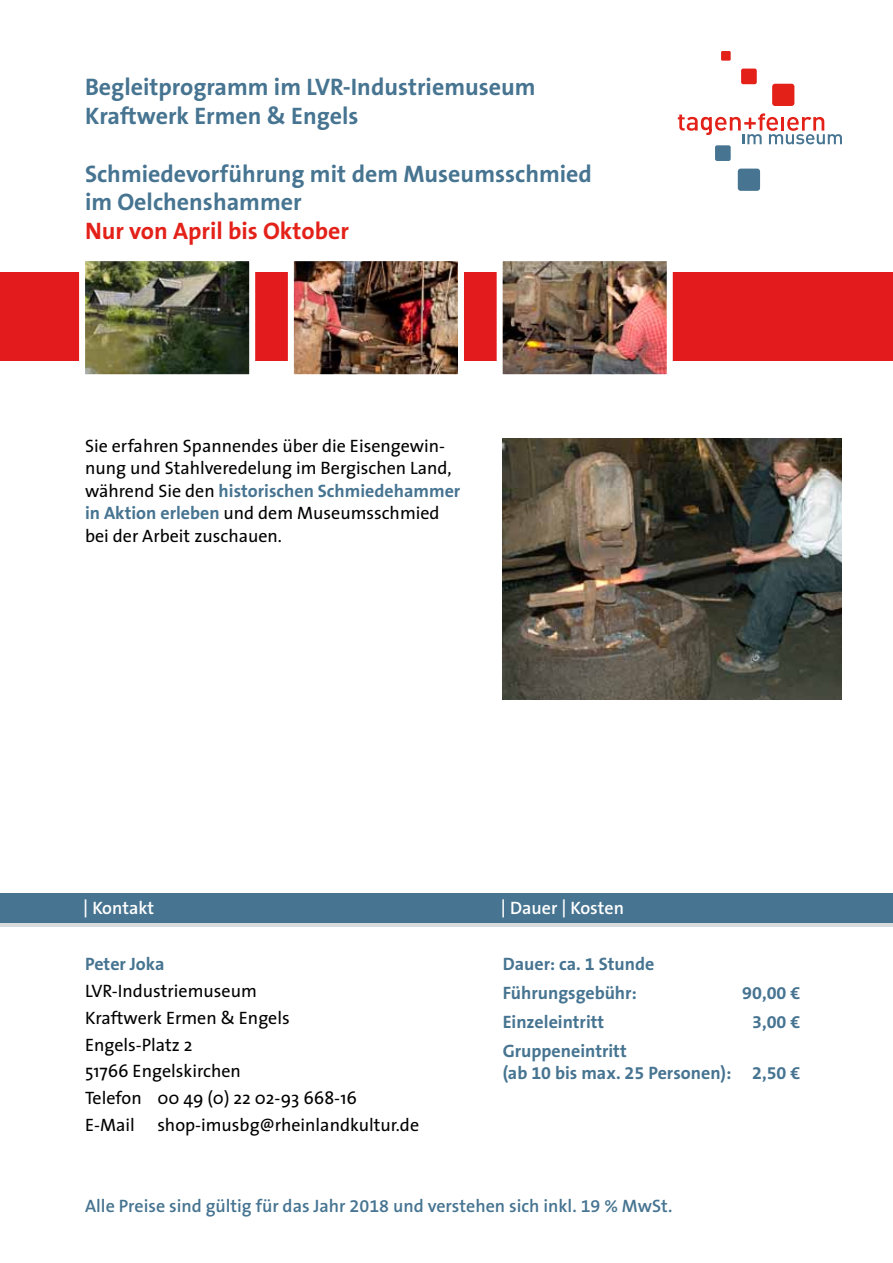
<style>
.page{position:relative;width:893px;height:1263px;background:#fff}
.page>*{position:absolute;margin:0;border:0;box-sizing:border-box;transform-origin:0 0}
.t1{font:700 24px/28.8px "The Sans B7";color:#467491}
.t2{font:700 24px "The Sans B7";color:#e32119}
.t3{font:18px/26.7px "The Sans";color:#000}
.t4{font:700 18px/28.8px "The Sans B7";color:#467491}
.t5{font:600 18px "The Sans B6";color:#467491}
.t6{font:600 18px "The Sans B6";color:#fff}
.s1{font-family:"The Sans";font-weight:400;color:#000}
.s2{font-family:"The Sans B7";font-weight:700;color:#467491}
</style>
<div class="page">
<div style="left:741px;top:69px;width:16px;height:15px;background:#e32119;border-radius:2px"></div>
<div style="left:715px;top:145px;width:16px;height:16px;background:#467491;border-radius:2px"></div>
<div style="left:721px;top:51px;width:10px;height:10px;background:#e32119"></div>
<svg style="left:678px;top:113px;width:164px;height:31px"></svg>
<div style="left:772px;top:84px;width:22px;height:22px;background:#e32119;border-radius:3px"></div>
<div style="left:738px;top:169px;width:22px;height:22px;background:#467491;border-radius:3px"></div>
<div style="left:0;top:272px;width:893px;height:89px;background:#e31b1d"></div>
<img style="left:86px;top:262px;width:162px;height:111px">
<div style="left:79px;top:255px;width:176px;height:125px;border:6px solid #fff"></div>
<img style="left:295px;top:262px;width:162px;height:111px">
<div style="left:288px;top:255px;width:176px;height:125px;border:6px solid #fff"></div>
<img style="left:504px;top:262px;width:162px;height:111px">
<div style="left:497px;top:255px;width:176px;height:125px;border:6px solid #fff"></div>
<div style="left:0;top:897px;width:893px;height:30px;background:#d9dadb"></div>
<div style="left:0;top:893px;width:893px;height:30px;background:#467491"></div>
<img style="left:503px;top:438px;width:339px;height:261px">
<h1 class="t1" style="left:85px;top:73px;width:452px">Begleitprogramm im LVR-Industriemuseum<br>Kraftwerk Ermen &amp; Engels</h1>
<h1 class="t1" style="left:85px;top:160px;width:508px">Schmiedevorführung mit dem Museumsschmied im Oelchenshammer</h1>
<h1 class="t2" style="left:85px;top:218px;width:265px">Nur von April bis Oktober</h1>
<p class="t3" style="left:85px;top:434px;width:368px;line-height:22.5px">Sie erfahren Spannendes über die Eisengewin&shy;nung und Stahlveredelung im Bergischen Land,</p>
<p class="t4" style="left:85px;top:477px;width:377px"><span class="s1">während Sie den</span> historischen Schmiedehammer</p>
<p class="t3" style="left:85px;top:502px;width:356px;line-height:22.5px"><span class="s2">in Aktion erleben</span> und dem Museumsschmied bei der Arbeit zuschauen.</p>
<p class="t6" style="left:83px;top:899px;width:73px">| Kontakt</p>
<p class="t4" style="left:85px;top:950px;width:81px">Peter Joka</p>
<p class="t3" style="left:85px;top:978px;width:273px">LVR-Industriemuseum<br>Kraftwerk Ermen &amp; Engels<br>Engels-Platz 2<br>51766 Engelskirchen<br>Telefon 00 49 (0) 22 02-93 668-16<br>E-Mail</p>
<p class="t3" style="left:157px;top:1111px;width:263px">shop-imusbg@rheinlandkultur.de</p>
<p class="t6" style="left:501px;top:899px;width:125px">| Dauer | Kosten</p>
<p class="t4" style="left:503px;top:950px;width:153px">Dauer: ca. 1 Stunde<br>Führungsgebühr:</p>
<p class="t4" style="left:742px;top:979px;width:60px">90,00 €</p>
<p class="t4" style="left:503px;top:1008px;width:103px">Einzeleintritt</p>
<p class="t4" style="left:752px;top:1008px;width:50px">3,00 €</p>
<p class="t4" style="left:503px;top:1040px;width:299px;line-height:22.5px">Gruppeneintritt<br>(ab 10 bis max. 25 Personen): 2,50 €</p>
<p class="t5" style="left:85px;top:1196px;width:589px">Alle Preise sind gültig für das Jahr 2018 und verstehen sich inkl. 19 % MwSt.</p>
</div>
